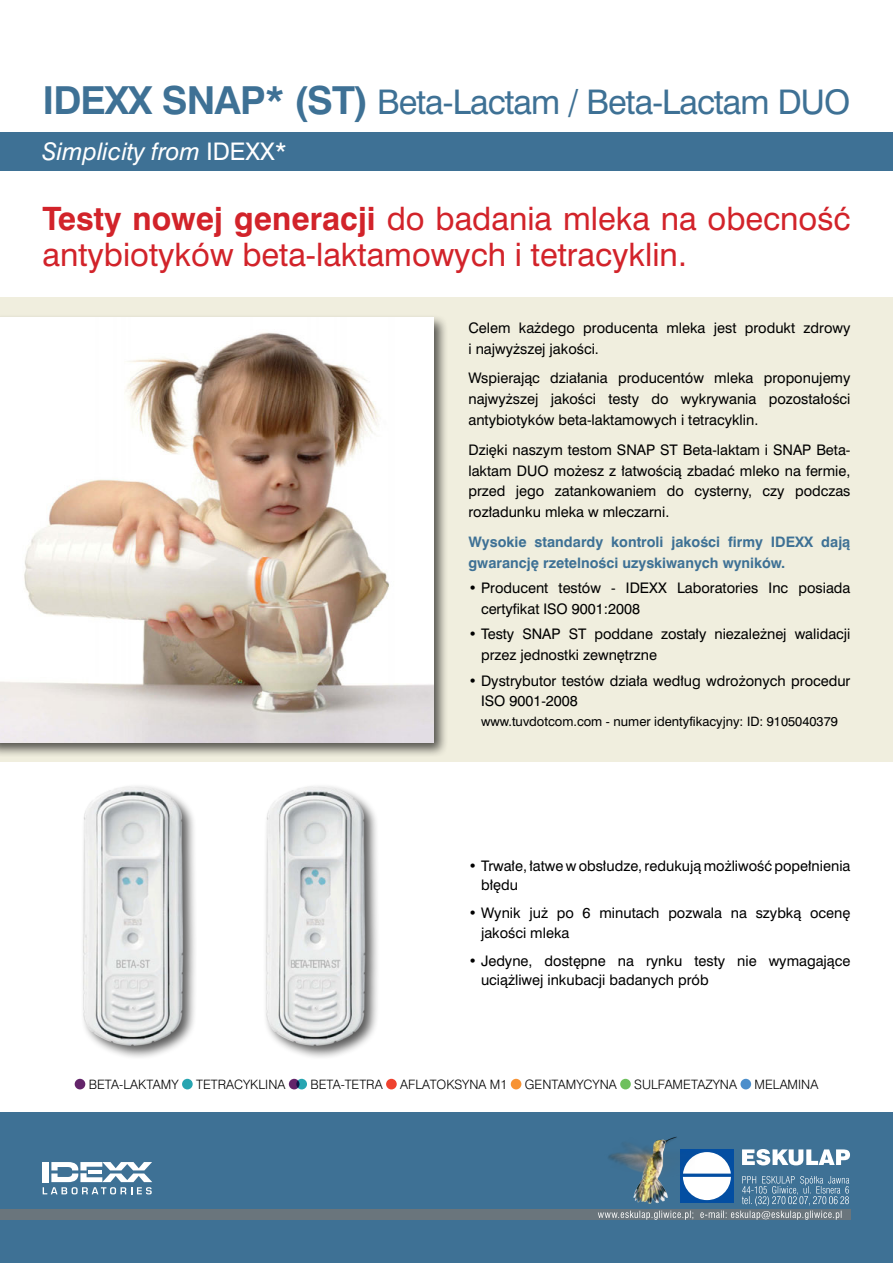
<style>
.page{position:relative;width:893px;height:1263px;background:#fff}
.page>*{position:absolute;margin:0;border:0;box-sizing:border-box;transform-origin:0 0}
.t1{font:31.5px "Swis 721 PL";letter-spacing:-.025em;color:#3e7195}
.t2{font:30px/36px "Swis 721 PL";color:#d2232a}
.t3{font:italic 22.5px "Swis 721 PL";color:#fff}
.t4{font:13.5px/21px "Swis 721 PL";color:#000}
.t5{font:700 13.5px/21px "Swis 721 PL";color:#3e7195}
.t6{font:12px "Swis 721 Lt PL";color:#000}
.t7{font:12px "Swis 721 PL";color:#000}
.s1{font-weight:700;font-size:36px}
.s2{font-style:normal}
.s3{font-weight:700}
</style>
<div class="page">
<div style="left:0;top:298px;width:893px;height:464px;background:#f0eede"></div>
<div style="left:0;top:133px;width:893px;height:38px;background:#3e7195"></div>
<div style="left:0;top:1113px;width:893px;height:150px;background:#3e7195"></div>
<div style="left:0;top:313px;width:448px;height:444px;background:#000;opacity:.65"></div>
<img style="left:0;top:317px;width:433px;height:425px">
<div style="left:79px;top:782px;width:118px;height:277px;background:#000;opacity:.65"></div>
<img style="left:79px;top:782px;width:111px;height:272px">
<div style="left:261px;top:782px;width:118px;height:277px;background:#000;opacity:.65"></div>
<img style="left:261px;top:782px;width:112px;height:272px">
<div style="left:0;top:1209px;width:593px;height:11px;background:#6a757c"></div>
<div style="left:577px;top:1209px;width:273px;height:11px;background:#6a757c"></div>
<svg style="left:598px;top:1149px;width:252px;height:71px"></svg>
<img style="left:602px;top:1136px;width:99px;height:67px">
<svg style="left:43px;top:1162px;width:109px;height:32px"></svg>
<div style="left:75px;top:1079px;width:10px;height:10px;background:#63246a;border-radius:50%"></div>
<div style="left:182px;top:1079px;width:11px;height:10px;background:#27a5b1;border-radius:50%"></div>
<div style="left:289px;top:1079px;width:10px;height:10px;background:#63246a;border-radius:50%"></div>
<svg style="left:296px;top:1079px;width:11px;height:10px"></svg>
<div style="left:386px;top:1079px;width:11px;height:10px;background:#ef422f;border-radius:50%"></div>
<div style="left:511px;top:1079px;width:10px;height:10px;background:#f79334;border-radius:50%"></div>
<div style="left:620px;top:1079px;width:11px;height:10px;background:#6ec05d;border-radius:50%"></div>
<div style="left:740px;top:1079px;width:11px;height:10px;background:#4b8ecb;border-radius:50%"></div>
<h1 class="t1" style="left:43px;top:81px;width:809px"><span class="s1">IDEXX SNAP* (ST)</span> Beta-Lactam / Beta-Lactam DUO</h1>
<h3 class="t3" style="left:43px;top:137px;width:246px">Simplicity from <span class="s2">IDEXX*</span></h3>
<h2 class="t2" style="left:43px;top:200px;width:809px"><span class="s3">Testy nowej generacji</span> do badania mleka na obecność antybiotyków beta-laktamowych i tetracyklin.</h2>
<p class="t4" style="left:468px;top:317px;width:383px">Celem każdego producenta mleka jest produkt zdrowy i najwyższej jakości.</p>
<p class="t4" style="left:468px;top:367px;width:383px;text-align:justify">Wspierając działania producentów mleka proponujemy najwyższej jakości testy do wykrywania pozostałości antybiotyków beta-laktamowych i tetracyklin.</p>
<p class="t4" style="left:468px;top:439px;width:383px;text-align:justify">Dzięki naszym testom SNAP ST Beta-laktam i SNAP Beta&shy;laktam DUO możesz z łatwością zbadać mleko na fermie, przed jego zatankowaniem do cysterny, czy podczas rozładunku mleka w mleczarni.</p>
<p class="t5" style="left:468px;top:531px;width:383px">Wysokie standardy kontroli jakości firmy IDEXX dają gwarancję rzetelności uzyskiwanych wyników.</p>
<p class="t4" style="left:481px;top:577px;width:371px;text-indent:-13px">• Producent testów - IDEXX Laboratories Inc posiada certyfikat ISO 9001:2008</p>
<p class="t4" style="left:481px;top:623px;width:371px;text-indent:-13px">• Testy SNAP ST poddane zostały niezależnej walidacji przez jednostki zewnętrzne</p>
<p class="t4" style="left:481px;top:670px;width:371px;text-indent:-13px">• Dystrybutor testów działa według wdrożonych procedur<br>ISO 9001-2008</p>
<p class="t7" style="left:481px;top:713px;width:358px">www.tuvdotcom.com - numer identyfikacyjny: ID: 9105040379</p>
<p class="t4" style="left:481px;top:855px;width:371px;line-height:19.5px;text-indent:-13px">• Trwałe, łatwe w obsłudze, redukują możliwość popełnienia błędu</p>
<p class="t4" style="left:481px;top:903px;width:371px;line-height:19.5px;text-indent:-13px">• Wynik już po 6 minutach pozwala na szybką ocenę jakości mleka</p>
<p class="t4" style="left:481px;top:950px;width:371px;line-height:19.5px;text-indent:-13px">• Jedyne, dostępne na rynku testy nie wymagające uciążliwej inkubacji badanych prób</p>
<p class="t6" style="left:89px;top:1077px;width:91px">BETA-LAKTAMY</p>
<p class="t6" style="left:196px;top:1077px;width:91px">TETRACYKLINA</p>
<p class="t6" style="left:310px;top:1077px;width:74px">BETA-TETRA</p>
<p class="t6" style="left:400px;top:1077px;width:109px">AFLATOKSYNA M1</p>
<p class="t6" style="left:525px;top:1077px;width:93px">GENTAMYCYNA</p>
<p class="t6" style="left:634px;top:1077px;width:104px">SULFAMETAZYNA</p>
<p class="t6" style="left:755px;top:1077px;width:65px">MELAMINA</p>
</div>
